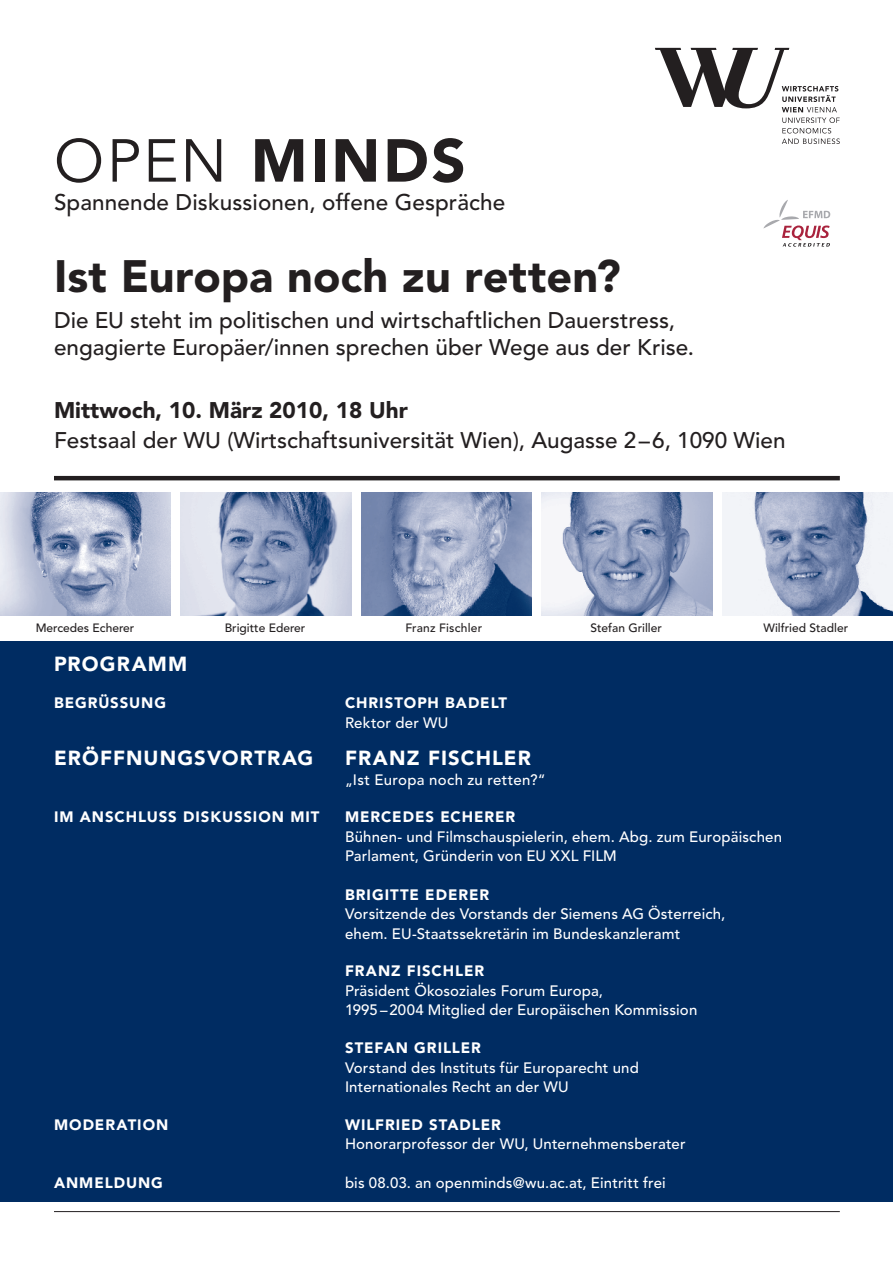
<style>
.page{position:relative;width:893px;height:1263px;background:#fff}
.page>*{position:absolute;margin:0;border:0;box-sizing:border-box;transform-origin:0 0}
.t1{font:900 60px "Avenir LT Std";letter-spacing:.05em;color:#231f20}
.t2{font:900 45px "Avenir LT Std";color:#231f20}
.text{font:500 22.5px "Avenir LT Std";color:#231f20}
.text-2{font:900 22.5px "Avenir LT Std";color:#231f20}
.SHL{font:900 20.25px "Avenir LT Std";letter-spacing:.055em;color:#fff}
.text-3{font:500 15px/19.5px "Avenir LT Std";letter-spacing:.01em;color:#fff}
.text-4{font:900 15px "Avenir LT Std";letter-spacing:.065em;color:#fff}
.SHL-2{font:900 15px "Avenir LT Std";letter-spacing:.065em;color:#fff}
.Text_Bold{font:900 15px "Avenir LT Std";letter-spacing:.065em;color:#fff}
.SHL-3{font:500 15px "Avenir LT Std";letter-spacing:.02em;color:#fff}
.Text_Bold-2{font:500 12px "Avenir LT Std";color:#231f20}
.Text_Bold-3{font:500 12px "Avenir LT Std";letter-spacing:.02em;color:#231f20}
.s1{font-weight:400}
</style>
<div class="page">
<svg style="left:655px;top:48px;width:185px;height:96px"></svg>
<svg style="left:763px;top:200px;width:67px;height:47px"></svg>
<div style="left:0;top:641px;width:893px;height:560px;background:#002c62"></div>
<hr style="left:54px;top:476px;width:786px;height:4px;background:#231f20">
<hr style="left:54px;top:1211px;width:786px;height:1px;background:#231f20">
<img style="left:0;top:493px;width:171px;height:123px">
<img style="left:180px;top:493px;width:171px;height:123px">
<img style="left:361px;top:493px;width:171px;height:123px">
<img style="left:541px;top:493px;width:171px;height:123px">
<img style="left:722px;top:493px;width:171px;height:123px">
<p class="t1" style="left:54px;top:124px;width:413px"><span class="s1">OPEN</span> MINDS</p>
<p class="text" style="left:54px;top:189px;width:453px">Spannende Diskussionen, offene Gespräche</p>
<p class="t2" style="left:54px;top:250px;width:568px">Ist Europa noch zu retten?</p>
<p class="text" style="left:54px;top:308px;width:623px">Die EU steht im politischen und wirtschaftlichen Dauerstress,</p>
<p class="text" style="left:54px;top:335px;width:642px">engagierte Europäer/innen sprechen über Wege aus der Krise.</p>
<p class="text-2" style="left:54px;top:397px;width:355px">Mittwoch, 10. März 2010, 18 Uhr</p>
<p class="text" style="left:54px;top:428px;width:733px">Festsaal der WU (Wirtschaftsuniversität Wien), Augasse 2–6, 1090 Wien</p>
<p class="Text_Bold-2" style="left:36px;top:621px;width:100px">Mercedes Echerer</p>
<p class="Text_Bold-2" style="left:225px;top:621px;width:82px">Brigitte Ederer</p>
<p class="Text_Bold-3" style="left:405px;top:621px;width:78px">Franz Fischler</p>
<p class="Text_Bold-2" style="left:590px;top:621px;width:73px">Stefan Griller</p>
<p class="Text_Bold-2" style="left:763px;top:621px;width:86px">Wilfried Stadler</p>
<p class="SHL" style="left:54px;top:652px;width:135px">PROGRAMM</p>
<p class="text-4" style="left:54px;top:694px;width:114px">BEGRÜSSUNG</p>
<p class="text-4" style="left:345px;top:694px;width:164px">CHRISTOPH BADELT</p>
<p class="text-3" style="left:345px;top:713px;width:105px">Rektor der WU</p>
<p class="SHL" style="left:54px;top:746px;width:261px">ERÖFFNUNGSVORTRAG</p>
<p class="SHL" style="left:345px;top:746px;width:187px">FRANZ FISCHLER</p>
<p class="SHL-3" style="left:345px;top:771px;width:202px">„Ist Europa noch zu retten?“</p>
<p class="SHL-2" style="left:54px;top:808px;width:267px">IM ANSCHLUSS DISKUSSION MIT</p>
<p class="SHL-2" style="left:345px;top:808px;width:172px">MERCEDES ECHERER</p>
<p class="text-3" style="left:345px;top:827px;width:439px">Bühnen- und Filmschauspielerin, ehem. Abg. zum Europäischen<br>Parlament, Gründerin von EU XXL FILM</p>
<p class="Text_Bold" style="left:345px;top:885px;width:146px">BRIGITTE EDERER</p>
<p class="text-3" style="left:345px;top:905px;width:382px">Vorsitzende des Vorstands der Siemens AG Österreich,</p>
<p class="text-3" style="left:345px;top:924px;width:337px">ehem. EU-Staatssekretärin im Bundeskanzleramt</p>
<p class="Text_Bold" style="left:345px;top:962px;width:141px">FRANZ FISCHLER</p>
<p class="text-3" style="left:345px;top:981px;width:260px">Präsident Ökosoziales Forum Europa,</p>
<p class="text-3" style="left:345px;top:1001px;width:354px">1995 –2004 Mitglied der Europäischen Kommission</p>
<p class="Text_Bold" style="left:345px;top:1039px;width:137px">STEFAN GRILLER</p>
<p class="text-3" style="left:345px;top:1058px;width:295px">Vorstand des Instituts für Europarecht und</p>
<p class="text-3" style="left:345px;top:1078px;width:225px">Internationales Recht an der WU</p>
<p class="text-4" style="left:54px;top:1116px;width:116px">MODERATION</p>
<p class="text-4" style="left:345px;top:1116px;width:157px">WILFRIED STADLER</p>
<p class="text-3" style="left:345px;top:1135px;width:342px">Honorarprofessor der WU, Unternehmensberater</p>
<p class="SHL-2" style="left:54px;top:1174px;width:110px">ANMELDUNG</p>
<p class="text-3" style="left:345px;top:1174px;width:322px">bis 08.03. an openminds@wu.ac.at, Eintritt frei</p>
</div>
